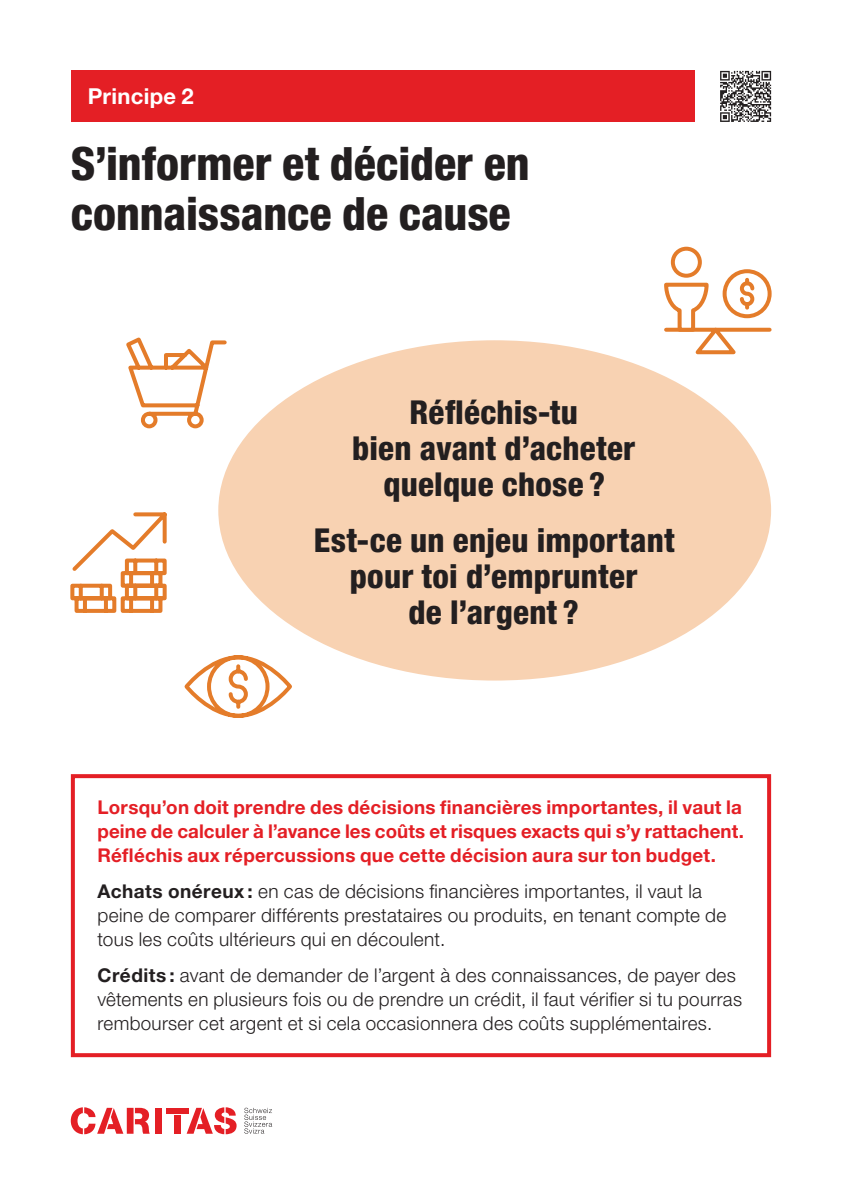
<style>
.page{position:relative;width:842px;height:1191px;background:#fff}
.page>*{position:absolute;margin:0;border:0;box-sizing:border-box;transform-origin:0 0}
.t1{font:800 condensed 46px/50px "Helvetica Neue LT Std";color:#231f20}
.t2{font:800 condensed 33px/36px "Helvetica Neue LT Std";letter-spacing:.01em;color:#231f20;text-align:center}
.t3{font:700 22px "Helvetica Neue LT Std";letter-spacing:.015em;color:#fff}
.t4{font:300 19px/24px "Helvetica Neue LT Std";letter-spacing:.015em;color:#231f20}
.t5{font:700 19px/24px "Helvetica Neue LT Std";letter-spacing:.015em;color:#e41f25;text-align:justify}
.s1{font-weight:700}
</style>
<div class="page">
<div style="left:218px;top:340px;width:553px;height:340px;background:#f8d2b2;border-radius:50%"></div>
<div style="left:71px;top:774px;width:700px;height:283px;border:4px solid #e41f25"></div>
<svg style="left:70px;top:512px;width:97px;height:101px"></svg>
<svg style="left:184px;top:655px;width:108px;height:63px"></svg>
<svg style="left:126px;top:337px;width:101px;height:92px"></svg>
<svg style="left:664px;top:246px;width:108px;height:109px"></svg>
<div style="left:155px;top:1107px;width:7px;height:26px;background:#e41f25"></div>
<svg style="left:71px;top:1107px;width:52px;height:27px"></svg>
<div style="left:127px;top:1107px;width:7px;height:26px;background:#e41f25"></div>
<svg style="left:135px;top:1107px;width:15px;height:26px"></svg>
<div style="left:167px;top:1107px;width:22px;height:6px;background:#e41f25"></div>
<div style="left:174px;top:1115px;width:7px;height:18px;background:#e41f25"></div>
<svg style="left:187px;top:1107px;width:50px;height:27px"></svg>
<svg style="left:244px;top:1107px;width:28px;height:26px"></svg>
<div style="left:71px;top:71px;width:623px;height:51px;background:#e41f25"></div>
<svg style="left:720px;top:71px;width:51px;height:51px"></svg>
<p class="t3" style="left:88px;top:83px;width:107px">Principe 2</p>
<h1 class="t1" style="left:71px;top:138px;width:460px">S’informer et décider en connaissance de cause</h1>
<h2 class="t2" style="left:352px;top:394px;width:285px">Réfléchis-tu<br>bien avant d’acheter quelque chose ?</h2>
<h2 class="t2" style="left:314px;top:522px;width:362px">Est-ce un enjeu important pour toi d’emprunter<br>de l’argent ?</h2>
<p class="t5" style="left:98px;top:795px;width:648px">Lorsqu’on doit prendre des décisions financières importantes, il vaut la peine de calculer à l’avance les coûts et risques exacts qui s’y rattachent.<br>Réfléchis aux répercussions que cette décision aura sur ton budget.</p>
<p class="t4" style="left:98px;top:879px;width:630px"><span class="s1">Achats onéreux :</span> en cas de décisions financières importantes, il vaut la peine de comparer différents prestataires ou produits, en tenant compte de tous les coûts ultérieurs qui en découlent.</p>
<p class="t4" style="left:98px;top:963px;width:646px"><span class="s1">Crédits :</span> avant de demander de l’argent à des connaissances, de payer des vêtements en plusieurs fois ou de prendre un crédit, il faut vérifier si tu pourras rembourser cet argent et si cela occasionnera des coûts supplémentaires.</p>
</div>
